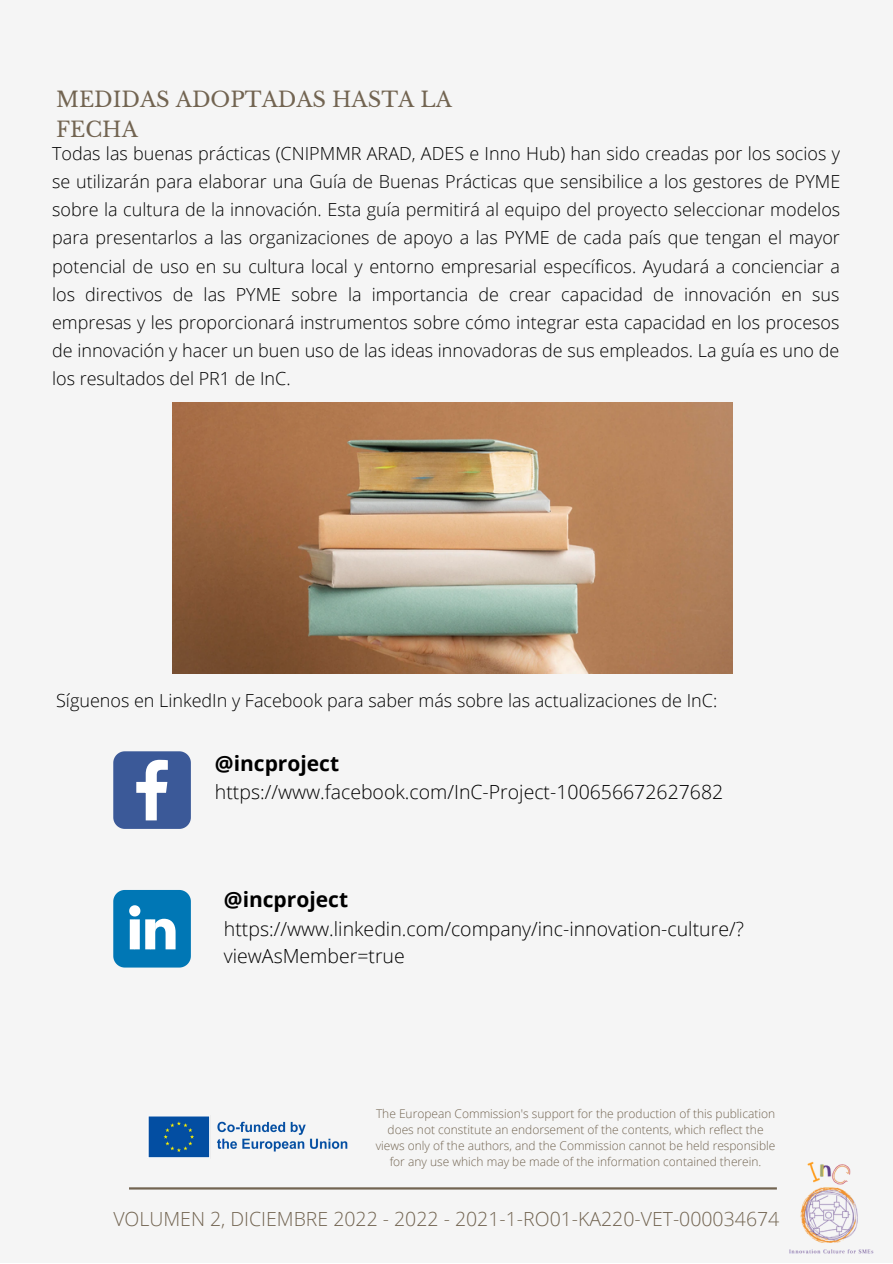
<style>
.page{position:relative;width:893px;height:1264px;background:#fff}
.page>*{position:absolute;margin:0;border:0;box-sizing:border-box;transform-origin:0 0}
.t1{font:21px/29.2px "Libre Baskerville";color:#726451}
.t2{font:700 21px "Open Sans";color:#000}
.t3{font:300 19.5px/27px "Open Sans";color:#000}
.t4{font:300 19.5px "Open Sans";color:#726451}
.t5{font:300 18px/28px "Open Sans";color:#000;text-align:justify}
.t6{font:300 12px/16px "Open Sans";color:#726451;text-align:center}
</style>
<div class="page">
<div style="left:0;top:0;width:892px;height:1262px;background:#f5f5f5"></div>
<svg style="left:113px;top:751px;width:78px;height:78px"></svg>
<svg style="left:113px;top:890px;width:78px;height:77px"></svg>
<hr style="left:129px;top:1187px;width:647px;height:2px;background:#726451">
<img style="left:767px;top:1161px;width:107px;height:93px">
<img style="left:148px;top:1116px;width:200px;height:42px">
<img style="left:173px;top:402px;width:559px;height:271px">
<p class="t1" style="left:56px;top:85px;width:397px">MEDIDAS ADOPTADAS HASTA LA<br>FECHA</p>
<p class="t5" style="left:52px;top:139px;width:789px">Todas las buenas prácticas (CNIPMMR ARAD, ADES e Inno Hub) han sido creadas por los socios y se utilizarán para elaborar una Guía de Buenas Prácticas que sensibilice a los gestores de PYME sobre la cultura de la innovación. Esta guía permitirá al equipo del proyecto seleccionar modelos para presentarlos a las organizaciones de apoyo a las PYME de cada país que tengan el mayor potencial de uso en su cultura local y entorno empresarial específicos. Ayudará a concienciar a los directivos de las PYME sobre la importancia de crear capacidad de innovación en sus empresas y les proporcionará instrumentos sobre cómo integrar esta capacidad en los procesos de innovación y hacer un buen uso de las ideas innovadoras de sus empleados. La guía es uno de los resultados del PR1 de InC.</p>
<p class="t5" style="left:56px;top:685px;width:662px">Síguenos en LinkedIn y Facebook para saber más sobre las actualizaciones de InC:</p>
<p class="t2" style="left:215px;top:748px;width:126px">@incproject</p>
<p class="t3" style="left:215px;top:777px;width:510px">https://www.facebook.com/InC-Project-100656672627682</p>
<p class="t2" style="left:224px;top:885px;width:126px">@incproject</p>
<p class="t3" style="left:224px;top:914px;width:521px">https://www.linkedin.com/company/inc-innovation-culture/? viewAsMember=true</p>
<p class="t6" style="left:375px;top:1104px;width:401px">The European Commission's support for the production of this publication does not constitute an endorsement of the contents, which reflect the views only of the authors, and the Commission cannot be held responsible for any use which may be made of the information contained therein.</p>
<p class="t4" style="left:113px;top:1204px;width:667px">VOLUMEN 2, DICIEMBRE 2022 - 2022 - 2021-1-RO01-KA220-VET-000034674</p>
</div>
